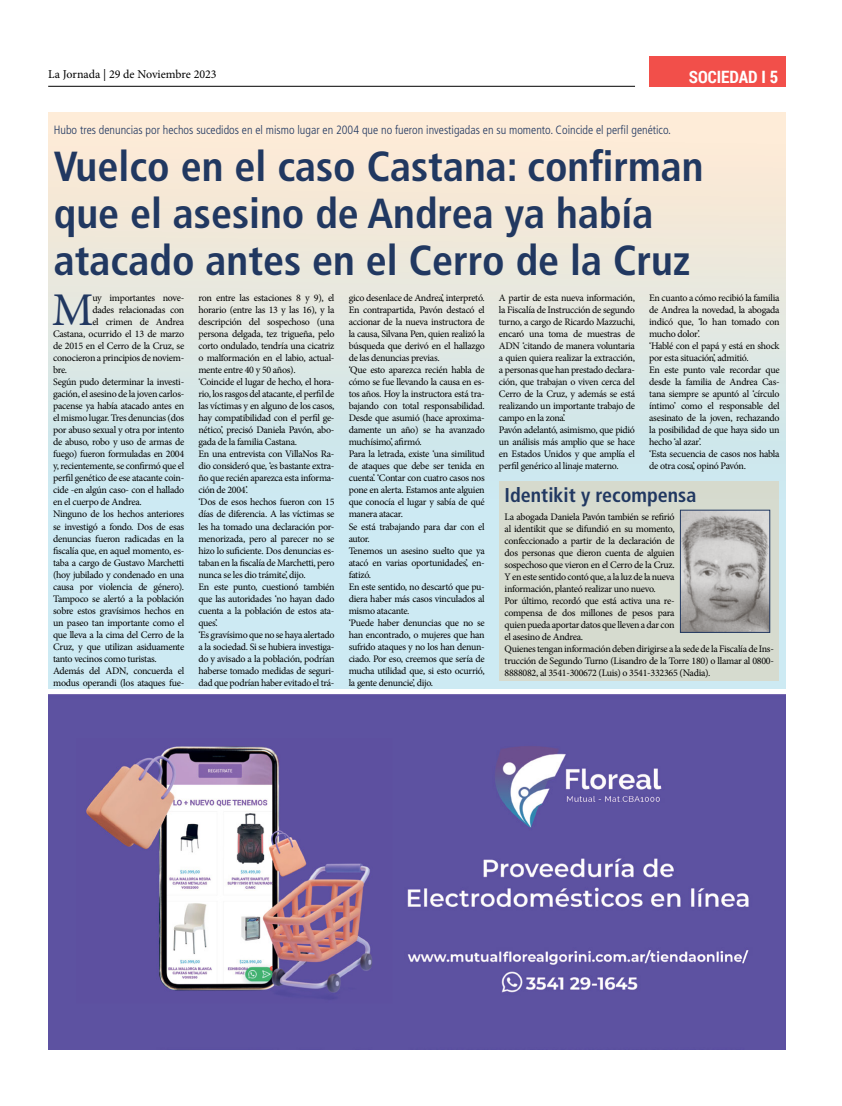
<style>
.page{position:relative;width:842px;height:1106px;background:#fff}
.page>*{position:absolute;margin:0;border:0;box-sizing:border-box;transform-origin:0 0}
.t1{font:46.9px "Minion Pro";color:#213861}
.t2{font:700 condensed 42px/47px "Frutiger LT Std";color:#213861}
.t3{font:700 condensed 20px "Frutiger LT Std";color:#213861}
.t4{font:700 17px "Roboto Condensed";color:#fff}
.t5{font:300 condensed 12px "Frutiger LT Std";color:#213861}
.t6{font:12px "Minion Pro";color:#000}
.t7{font:10px/12px "Minion Pro";letter-spacing:-.03em;color:#000}
</style>
<div class="page">
<hr style="left:48px;top:86px;width:587px;height:1px;background:#000">
<div style="left:649px;top:57px;width:136px;height:30px;background:#f24f4a"></div>
<svg style="left:48px;top:113px;width:737px;height:576px;background:#dee7e2"></svg>
<img style="left:48px;top:694px;width:737px;height:355px">
<img style="left:682px;top:511px;width:86px;height:120px">
<div style="left:680px;top:509px;width:90px;height:124px;border:1px solid #213861"></div>
<p class="t6" style="left:48px;top:66px;width:170px">La Jornada | 29 de Noviembre 2023</p>
<h3 class="t4" style="left:689px;top:65px;width:91px">SOCIEDAD I 5</h3>
<p class="t5" style="left:54px;top:123px;width:619px">Hubo tres denuncias por hechos sucedidos en el mismo lugar en 2004 que no fueron investigadas en su momento. Coincide el perfil genético.</p>
<h2 class="t2" style="left:54px;top:143px;width:651px">Vuelco en el caso Castana: confirman que el asesino de Andrea ya había atacado antes en el Cerro de la Cruz</h2>
<h1 class="t1" style="left:52px;top:279px;width:43px">M</h1>
<p class="t7" style="left:92px;top:292px;width:93px">uy importantes nove-</p>
<p class="t7" style="left:198px;top:292px;width:138px">ron entre las estaciones 8 y 9), el horario (entre las 13 y las 16), y la descripción del sospechoso (una persona delgada, tez trigueña, pelo corto ondulado, tendría una cicatriz o malformación en el labio, actual&shy;mente entre 40 y 50 años).<br>‘Coincide el lugar de hecho, el hora&shy;rio, los rasgos del atacante, el perfil de las víctimas y en alguno de los casos, hay compatibilidad con el perfil ge&shy;nético’, precisó Daniela Pavón, abo&shy;gada de la familia Castana.<br>En una entrevista con VillaNos Ra&shy;dio consideró que, ‘es bastante extra&shy;ño que recién aparezca esta informa&shy;ción de 2004’.<br>‘Dos de esos hechos fueron con 15 días de diferencia. A las víctimas se les ha tomado una declaración por&shy;menorizada, pero al parecer no se hizo lo suficiente. Dos denuncias es&shy;taban en la fiscalía de Marchetti, pero nunca se les dio trámite’, dijo.<br>En este punto, cuestionó también que las autoridades ‘no hayan dado cuenta a la población de estos ata&shy;ques’.<br>‘Es gravísimo que no se haya alertado a la sociedad. Si se hubiera investiga&shy;do y avisado a la población, podrían haberse tomado medidas de seguri&shy;dad que podrían haber evitado el trá-</p>
<p class="t7" style="left:349px;top:292px;width:138px">gico desenlace de Andrea’, interpretó.<br>En contrapartida, Pavón destacó el accionar de la nueva instructora de la causa, Silvana Pen, quien realizó la búsqueda que derivó en el hallazgo de las denuncias previas.<br>‘Que esto aparezca recién habla de cómo se fue llevando la causa en es&shy;tos años. Hoy la instructora está tra&shy;bajando con total responsabilidad.<br>Desde que asumió (hace aproxima&shy;damente un año) se ha avanzado muchísimo’, afirmó.<br>Para la letrada, existe ‘una similitud de ataques que debe ser tenida en cuenta’. ‘Contar con cuatro casos nos pone en alerta. Estamos ante alguien que conocía el lugar y sabía de qué manera atacar.<br>Se está trabajando para dar con el autor.<br>Tenemos un asesino suelto que ya atacó en varias oportunidades’, en&shy;fatizó.<br>En este sentido, no descartó que pu&shy;diera haber más casos vinculados al mismo atacante.<br>‘Puede haber denuncias que no se han encontrado, o mujeres que han sufrido ataques y no los han denun&shy;ciado. Por eso, creemos que sería de mucha utilidad que, si esto ocurrió, la gente denuncie’, dijo.</p>
<p class="t7" style="left:499px;top:292px;width:138px">A partir de esta nueva información, la Fiscalía de Instrucción de segundo turno, a cargo de Ricardo Mazzuchi, encaró una toma de muestras de ADN ‘citando de manera voluntaria a quien quiera realizar la extracción, a personas que han prestado declara&shy;ción, que trabajan o viven cerca del Cerro de la Cruz, y además se está realizando un importante trabajo de campo en la zona’.<br>Pavón adelantó, asimismo, que pidió un análisis más amplio que se hace en Estados Unidos y que amplía el perfil genérico al linaje materno.</p>
<p class="t7" style="left:649px;top:292px;width:132px">En cuanto a cómo recibió la familia de Andrea la novedad, la abogada indicó que, ‘lo han tomado con mucho dolor’.<br>‘Hablé con el papá y está en shock por esta situación’, admitió.<br>En este punto vale recordar que desde la familia de Andrea Cas&shy;tana siempre se apuntó al ‘círculo íntimo’ como el responsable del asesinato de la joven, rechazando la posibilidad de que haya sido un hecho ‘al azar’.<br>‘Esta secuencia de casos nos habla de otra cosa’, opinó Pavón.</p>
<p class="t7" style="left:92px;top:304px;width:93px">dades relacionadas con</p>
<p class="t7" style="left:92px;top:316px;width:93px">el crimen de Andrea</p>
<p class="t7" style="left:53px;top:328px;width:133px">Castana, ocurrido el 13 de marzo</p>
<p class="t7" style="left:53px;top:340px;width:133px">de 2015 en el Cerro de la Cruz, se</p>
<p class="t7" style="left:53px;top:352px;width:133px">conocieron a principios de noviem-</p>
<p class="t7" style="left:53px;top:364px;width:16px">bre.</p>
<p class="t7" style="left:53px;top:376px;width:133px">Según pudo determinar la investi-</p>
<p class="t7" style="left:53px;top:388px;width:133px">gación, el asesino de la joven carlos-</p>
<p class="t7" style="left:53px;top:400px;width:133px">pacense ya había atacado antes en</p>
<p class="t7" style="left:53px;top:412px;width:133px">el mismo lugar. Tres denuncias (dos</p>
<p class="t7" style="left:53px;top:424px;width:133px">por abuso sexual y otra por intento</p>
<p class="t7" style="left:53px;top:436px;width:133px">de abuso, robo y uso de armas de</p>
<p class="t7" style="left:53px;top:448px;width:133px">fuego) fueron formuladas en 2004</p>
<p class="t7" style="left:53px;top:460px;width:133px">y, recientemente, se confirmó que el</p>
<p class="t7" style="left:53px;top:472px;width:133px">perfil genético de ese atacante coin-</p>
<p class="t7" style="left:53px;top:484px;width:133px">cide -en algún caso- con el hallado</p>
<p class="t7" style="left:53px;top:496px;width:90px">en el cuerpo de Andrea.</p>
<p class="t7" style="left:53px;top:508px;width:133px">Ninguno de los hechos anteriores</p>
<p class="t7" style="left:53px;top:520px;width:133px">se investigó a fondo. Dos de esas</p>
<p class="t7" style="left:53px;top:532px;width:133px">denuncias fueron radicadas en la</p>
<p class="t7" style="left:53px;top:544px;width:133px">fiscalía que, en aquel momento, es-</p>
<p class="t7" style="left:53px;top:556px;width:133px">taba a cargo de Gustavo Marchetti</p>
<p class="t7" style="left:53px;top:568px;width:133px">(hoy jubilado y condenado en una</p>
<p class="t7" style="left:53px;top:580px;width:133px">causa por violencia de género).</p>
<p class="t7" style="left:53px;top:592px;width:133px">Tampoco se alertó a la población</p>
<p class="t7" style="left:53px;top:604px;width:133px">sobre estos gravísimos hechos en</p>
<p class="t7" style="left:53px;top:616px;width:133px">un paseo tan importante como el</p>
<p class="t7" style="left:53px;top:628px;width:133px">que lleva a la cima del Cerro de la</p>
<p class="t7" style="left:53px;top:640px;width:133px">Cruz, y que utilizan asiduamente</p>
<p class="t7" style="left:53px;top:652px;width:105px">tanto vecinos como turistas.</p>
<p class="t7" style="left:53px;top:664px;width:133px">Además del ADN, concuerda el</p>
<p class="t7" style="left:53px;top:676px;width:133px">modus operandi (los ataques fue-</p>
<h3 class="t3" style="left:505px;top:483px;width:193px">Identikit y recompensa</h3>
<p class="t7" style="left:505px;top:510px;width:271px">La abogada Daniela Pavón también se refirió<br>al identikit que se difundió en su momento,<br>confeccionado a partir de la declaración de<br>dos personas que dieron cuenta de alguien<br>sospechoso que vieron en el Cerro de la Cruz.<br>Y en este sentido contó que, a la luz de la nueva<br>información, planteó realizar uno nuevo.<br>Por último, recordó que está activa una re-<br>compensa de dos millones de pesos para<br>quien pueda aportar datos que lleven a dar con<br>el asesino de Andrea.<br>Quienes tengan información deben dirigirse a la sede de la Fiscalía de Ins&shy;trucción de Segundo Turno (Lisandro de la Torre 180) o llamar al 0800- 8888082, al 3541-300672 (Luis) o 3541-332365 (Nadia).</p>
</div>
